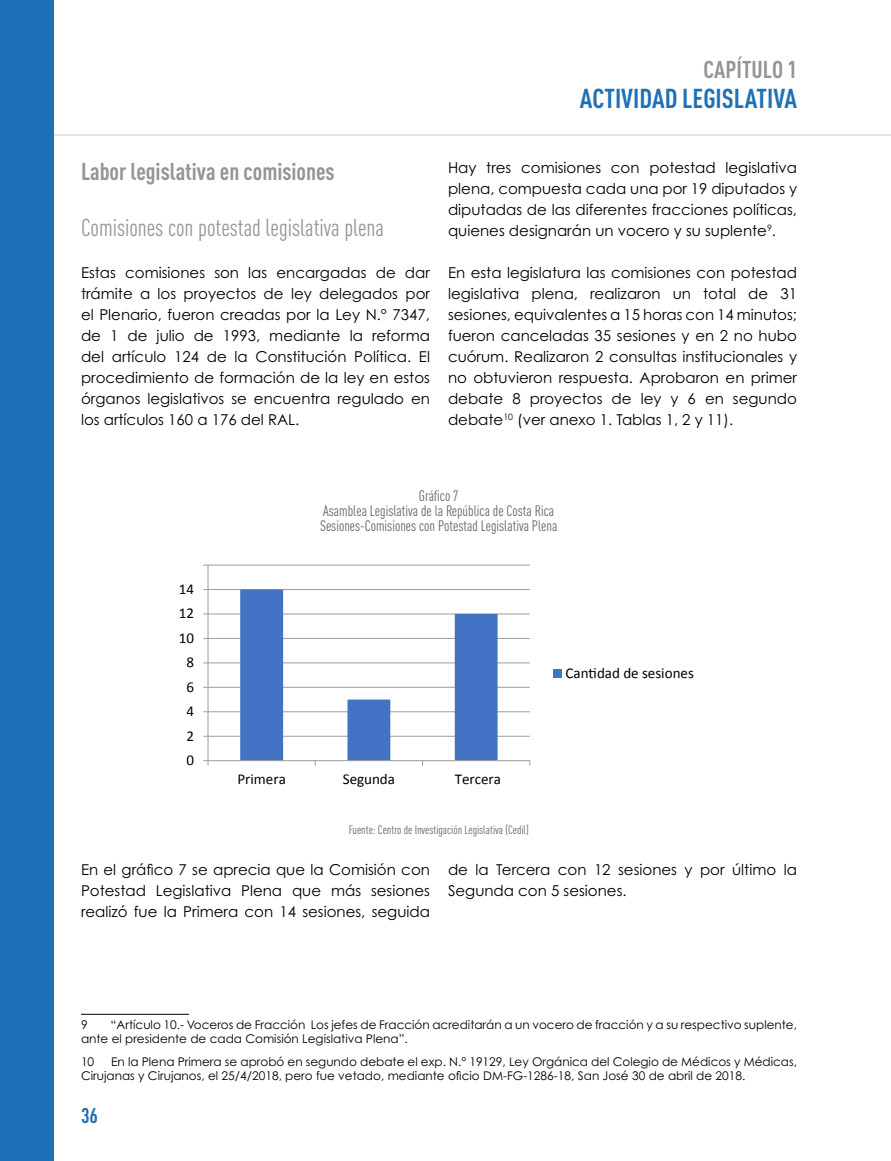
<style>
.page{position:relative;width:891px;height:1161px;background:#fff}
.page>*{position:absolute;margin:0;border:0;box-sizing:border-box;transform-origin:0 0}
.t1{font:700 27px "FFDIN Pro Cond";color:#1f71b7}
.t2{font:700 24px "FFDIN Pro Cond";color:#939598}
.t3{font:24px "FFDIN Pro Cond";color:#939598}
.t4{font:700 21px "FFDIN Pro Cond";color:#1f71b7}
.t5{font:15px/21px "Century Gothic Std";color:#000;text-align:justify}
.t6{font:15px/15px "FFDIN Pro Cond";color:#636466;text-align:center}
.t7{font:15px "Calibri";color:#000}
.t8{font:12px/14.4px "Century Gothic Std";color:#000}
.t9{font:12px "FFDIN Pro Cond";color:#636466}
</style>
<div class="page">
<hr style="left:0;top:135px;width:891px;height:1px;background:#939598">
<div style="left:0;top:0;width:54px;height:1161px;background:#1f71b7"></div>
<hr style="left:81px;top:1014px;width:108px;height:1px;background:#000">
<hr style="left:208px;top:736px;width:322px;height:1px;background:#9b9d9f">
<hr style="left:208px;top:711px;width:322px;height:1px;background:#9b9d9f">
<hr style="left:208px;top:687px;width:322px;height:1px;background:#9b9d9f">
<hr style="left:208px;top:663px;width:322px;height:1px;background:#9b9d9f">
<hr style="left:208px;top:638px;width:322px;height:1px;background:#9b9d9f">
<hr style="left:208px;top:614px;width:322px;height:1px;background:#9b9d9f">
<hr style="left:208px;top:589px;width:322px;height:1px;background:#9b9d9f">
<hr style="left:208px;top:565px;width:322px;height:1px;background:#9b9d9f">
<svg style="left:240px;top:590px;width:258px;height:170px"></svg>
<hr style="left:208px;top:565px;width:1px;height:196px;background:#9b9d9f">
<hr style="left:208px;top:760px;width:322px;height:1px;background:#9b9d9f">
<svg style="left:203px;top:760px;width:6px;height:5px"></svg>
<div style="left:554px;top:669px;width:8px;height:8px;background:#4472c4"></div>
<h2 class="t2" style="left:704px;top:51px;width:95px">CAPÍTULO 1</h2>
<h1 class="t1" style="left:580px;top:78px;width:219px">ACTIVIDAD LEGISLATIVA</h1>
<h2 class="t2" style="left:81px;top:154px;width:255px">Labor legislativa en comisiones</h2>
<h2 class="t3" style="left:81px;top:210px;width:305px">Comisiones con potestad legislativa plena</h2>
<p class="t5" style="left:81px;top:262px;width:351px">Estas comisiones son las encargadas de dar trámite a los proyectos de ley delegados por el Plenario, fueron creadas por la Ley N.° 7347, de 1 de julio de 1993, mediante la reforma del artículo 124 de la Constitución Política. El procedimiento de formación de la ley en estos órganos legislativos se encuentra regulado en los artículos 160 a 176 del RAL.</p>
<p class="t5" style="left:448px;top:157px;width:351px">Hay tres comisiones con potestad legislativa plena, compuesta cada una por 19 diputados y diputadas de las diferentes fracciones políticas, quienes designarán un vocero y su suplente<sup>9</sup>.</p>
<p class="t5" style="left:448px;top:262px;width:351px">En esta legislatura las comisiones con potestad legislativa plena, realizaron un total de 31 sesiones, equivalentes a 15 horas con 14 minutos; fueron canceladas 35 sesiones y en 2 no hubo cuórum. Realizaron 2 consultas institucionales y no obtuvieron respuesta. Aprobaron en primer debate 8 proyectos de ley y 6 en segundo debate<sup>10</sup> (ver anexo 1. Tablas 1, 2 y 11).</p>
<p class="t7" style="left:179px;top:579px;width:17px">14</p>
<p class="t7" style="left:179px;top:604px;width:17px">12</p>
<p class="t7" style="left:179px;top:628px;width:17px">10</p>
<p class="t7" style="left:187px;top:653px;width:9px">8</p>
<p class="t7" style="left:187px;top:677px;width:9px">6</p>
<p class="t7" style="left:187px;top:702px;width:9px">4</p>
<p class="t7" style="left:187px;top:726px;width:9px">2</p>
<p class="t7" style="left:187px;top:751px;width:9px">0</p>
<p class="t6" style="left:320px;top:487px;width:239px">Gráfico 7<br>Asamblea Legislativa de la República de Costa Rica<br>Sesiones-Comisiones con Potestad Legislativa Plena</p>
<p class="t7" style="left:566px;top:663px;width:130px">Cantidad de sesiones</p>
<p class="t7" style="left:238px;top:770px;width:50px">Primera</p>
<p class="t7" style="left:343px;top:770px;width:54px">Segunda</p>
<p class="t7" style="left:455px;top:770px;width:48px">Tercera</p>
<p class="t9" style="left:349px;top:821px;width:182px">Fuente: Centro de Investigación Legislativa (Cedil)</p>
<p class="t5" style="left:81px;top:859px;width:351px">En el gráfico 7 se aprecia que la Comisión con Potestad Legislativa Plena que más sesiones realizó fue la Primera con 14 sesiones, seguida</p>
<p class="t5" style="left:448px;top:859px;width:350px">de la Tercera con 12 sesiones y por último la<br>Segunda con 5 sesiones.</p>
<p class="t8" style="left:81px;top:1017px;width:718px;text-indent:30px">“Artículo 10.- Voceros de Fracción Los jefes de Fracción acreditarán a un vocero de fracción y a su respectivo suplente, ante el presidente de cada Comisión Legislativa Plena”.</p>
<p class="t8" style="left:81px;top:1054px;width:15px">10</p>
<p class="t8" style="left:81px;top:1017px;width:8px">9</p>
<p class="t8" style="left:81px;top:1054px;width:718px;text-indent:30px">En la Plena Primera se aprobó en segundo debate el exp. N.° 19129, Ley Orgánica del Colegio de Médicos y Médicas,<br>Cirujanas y Cirujanos, el 25/4/2018, pero fue vetado, mediante oficio DM-FG-1286-18, San José 30 de abril de 2018.</p>
<h3 class="t4" style="left:81px;top:1100px;width:18px">36</h3>
</div>
